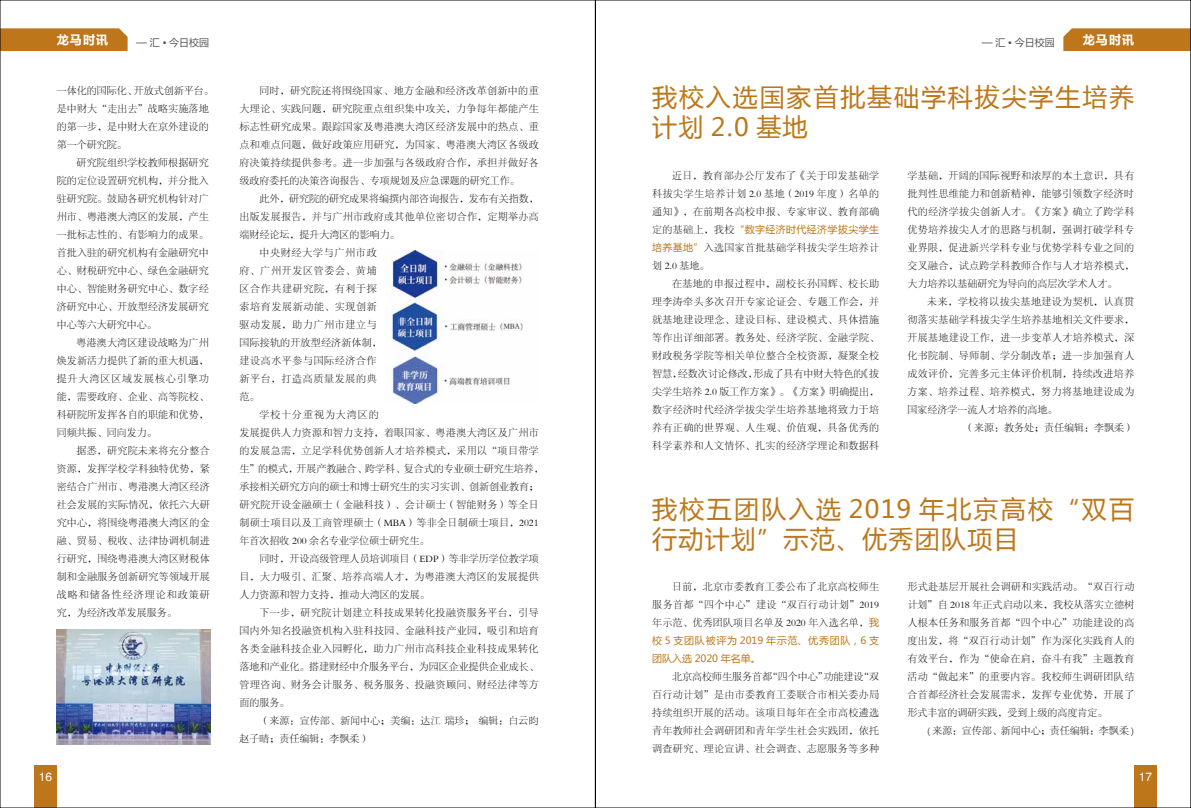
<style>
.page{position:relative;width:1191px;height:808px;background:#fff}
.page>*{position:absolute;margin:0;border:0;box-sizing:border-box;transform-origin:0 0}
.t1{font:25px/30px "Microsoft Ya Hei";letter-spacing:.05em;color:#bd771a}
.t2{font:25px/30px "Microsoft Ya Hei";letter-spacing:.075em;color:#bd771a}
.t3{font:700 12px "Microsoft Ya Hei";letter-spacing:.1em;color:#fff}
.t4{font:12px "FZHTJW GB1 0";color:#fff}
.t5{font:10px/18px "FZSYJW GB1 0";letter-spacing:.035em;color:#000;text-align:justify}
.t6{font:10px "FZSYJW GB1 0";color:#000}
.t7{font:10px/18px "FZSYJW GB1 0";letter-spacing:.015em;color:#000}
.t8{font:10px "FZSYJW GB1 0";letter-spacing:.065em;color:#000}
.t9{font:10px/18px "Microsoft Ya Hei";color:#bd771a}
.t10{font:10px "FZSYJW GB1 0";letter-spacing:.01em;color:#000}
.t11{font:10px "FZSYJW GB1 0";letter-spacing:.07em;color:#000}
.t12{font:10px "Microsoft Ya Hei";letter-spacing:.035em;color:#bd771a}
.t13{font:10px "Microsoft Ya Hei";color:#595757}
.t14{font:10px "FZSYJW GB1 0";letter-spacing:.06em;color:#000}
.t15{font:10px "FZSYJW GB1 0";letter-spacing:.09em;color:#000}
.s1{font-family:"FZSYJW GB1 0";color:#000}
.s2{font-family:"Microsoft Ya Hei";color:#bd771a}
</style>
<div class="page">
<div style="left:1063px;top:28px;width:126px;height:23px;background:#bd771a"></div>
<div style="left:2px;top:28px;width:126px;height:23px;background:#bd771a"></div>
<div style="left:34px;top:765px;width:23px;height:43px;background:#bd771a"></div>
<div style="left:1134px;top:765px;width:23px;height:43px;background:#bd771a"></div>
<img style="left:57px;top:629px;width:154px;height:115px">
<img style="left:386px;top:251px;width:137px;height:153px">
<p class="t3" style="left:57px;top:31px;width:53px">龙马时讯</p>
<p class="t13" style="left:136px;top:35px;width:75px">— 汇 • 今日校园</p>
<p class="t13" style="left:981px;top:35px;width:75px">— 汇 • 今日校园</p>
<p class="t3" style="left:1082px;top:31px;width:53px">龙马时讯</p>
<p class="t7" style="left:57px;top:81px;width:158px">一体化的国际化、开放式创新平台。是中财大“走出去”战略实施落地的第一步，是中财大在京外建设的第一个研究院。</p>
<p class="t5" style="left:57px;top:153px;width:154px;text-indent:20px">研究院组织学校教师根据研究院的定位设置研究机构，并分批入驻研究院。鼓励各研究机构针对广州市、粤港澳大湾区的发展，产生一批标志性的、有影响力的成果。首批入驻的研究机构有金融研究中心、财税研究中心、绿色金融研究中心、智能财务研究中心、数字经济研究中心、开放型经济发展研究中心等六大研究中心。</p>
<p class="t5" style="left:57px;top:333px;width:154px;text-indent:20px">粤港澳大湾区建设战略为广州焕发新活力提供了新的重大机遇，提升大湾区区域发展核心引擎功能，需要政府、企业、高等院校、科研院所发挥各自的职能和优势，同频共振、同向发力。</p>
<p class="t5" style="left:57px;top:441px;width:154px;text-indent:20px">据悉，研究院未来将充分整合资源，发挥学校学科独特优势，紧密结合广州市、粤港澳大湾区经济社会发展的实际情况，依托六大研究中心，将围绕粤港澳大湾区的金融、贸易、税收、法律协调机制进行研究，围绕粤港澳大湾区财税体制和金融服务创新研究等领域开展战略和储备性经济理论和政策研究，为经济改革发展服务。</p>
<p class="t5" style="left:240px;top:81px;width:301px;text-indent:20px">同时，研究院还将围绕国家、地方金融和经济改革创新中的重大理论、实践问题，研究院重点组织集中攻关，力争每年都能产生标志性研究成果。跟踪国家及粤港澳大湾区经济发展中的热点、重点和难点问题，做好政策应用研究，为国家、粤港澳大湾区各级政府决策持续提供参考。进一步加强与各级政府合作，承担并做好各级政府委托的决策咨询报告、专项规划及应急课题的研究工作。</p>
<p class="t6" style="left:259px;top:193px;width:281px">此外，研究院的研究成果将编撰内部咨询报告，发布有关指数，</p>
<p class="t5" style="left:240px;top:207px;width:301px">出版发展报告，并与广州市政府或其他单位密切合作，定期举办高</p>
<p class="t6" style="left:240px;top:229px;width:161px">端财经论坛，提升大湾区的影响力。</p>
<p class="t11" style="left:259px;top:247px;width:119px">中央财经大学与广州市政</p>
<p class="t11" style="left:240px;top:265px;width:138px">府、广州开发区管委会、黄埔</p>
<p class="t8" style="left:240px;top:283px;width:139px">区合作共建研究院，有利于探</p>
<p class="t8" style="left:240px;top:301px;width:139px">索培育发展新动能、实现创新</p>
<p class="t8" style="left:240px;top:319px;width:139px">驱动发展，助力广州市建立与</p>
<p class="t7" style="left:240px;top:333px;width:144px">国际接轨的开放型经济新体制，</p>
<p class="t14" style="left:240px;top:355px;width:138px">建设高水平参与国际经济合作</p>
<p class="t8" style="left:240px;top:373px;width:139px">新平台，打造高质量发展的典</p>
<p class="t5" style="left:240px;top:387px;width:21px">范。</p>
<p class="t15" style="left:259px;top:409px;width:121px">学校十分重视为大湾区的</p>
<p class="t5" style="left:240px;top:423px;width:301px">发展提供人力资源和智力支持，着眼国家、粤港澳大湾区及广州市</p>
<p class="t5" style="left:240px;top:441px;width:300px">的发展急需，立足学科优势创新人才培养模式，采用以“项目带学</p>
<p class="t6" style="left:240px;top:463px;width:305px">生”的模式，开展产教融合、跨学科、复合式的专业硕士研究生培养，</p>
<p class="t6" style="left:240px;top:481px;width:300px">承接相关研究方向的硕士和博士研究生的实习实训、创新创业教育；</p>
<p class="t5" style="left:240px;top:495px;width:301px">研究院开设金融硕士（金融科技）、会计硕士（智能财务）等全日</p>
<p class="t5" style="left:240px;top:513px;width:300px">制硕士项目以及工商管理硕士（MBA）等非全日制硕士项目，2021</p>
<p class="t6" style="left:240px;top:535px;width:191px">年首次招收 200 余名专业学位硕士研究生。</p>
<p class="t6" style="left:259px;top:553px;width:281px">同时，开设高级管理人员培训项目（EDP）等非学历学位教学项</p>
<p class="t5" style="left:240px;top:567px;width:301px">目，大力吸引、汇聚、培养高端人才，为粤港澳大湾区的发展提供</p>
<p class="t6" style="left:240px;top:589px;width:191px">人力资源和智力支持，推动大湾区的发展。</p>
<p class="t5" style="left:259px;top:603px;width:281px">下一步，研究院计划建立科技成果转化投融资服务平台，引导</p>
<p class="t5" style="left:240px;top:621px;width:301px">国内外知名投融资机构入驻科技园、金融科技产业园，吸引和培育</p>
<p class="t5" style="left:240px;top:639px;width:300px">各类金融科技企业入园孵化，助力广州市高科技企业科技成果转化</p>
<p class="t6" style="left:240px;top:661px;width:300px">落地和产业化。搭建财经中介服务平台，为园区企业提供企业成长、</p>
<p class="t5" style="left:240px;top:675px;width:301px">管理咨询、财务会计服务、税务服务、投融资顾问、财经法律等方</p>
<p class="t5" style="left:240px;top:693px;width:51px">面的服务。</p>
<p class="t10" style="left:259px;top:715px;width:281px">（来源：宣传部、新闻中心；美编：达江 瑞珍； 编辑：白云昀</p>
<p class="t6" style="left:240px;top:733px;width:131px">赵子晴；责任编辑：李飘柔）</p>
<h1 class="t2" style="left:652px;top:82px;width:483px">我校入选国家首批基础学科拔尖学生培养计划 2.0 基地</h1>
<p class="t5" style="left:907px;top:166px;width:228px">学基础，开阔的国际视野和浓厚的本土意识，具有批判性思维能力和创新精神，能够引领数字经济时代的经济学拔尖创新人才。《方案》确立了跨学科优势培养拔尖人才的思路与机制，强调打破学科专业界限，促进新兴学科专业与优势学科专业之间的交叉融合，试点跨学科教师合作与人才培养模式，大力培养以基础研究为导向的高层次学术人才。</p>
<p class="t5" style="left:927px;top:292px;width:208px">未来，学校将以拔尖基地建设为契机，认真贯</p>
<p class="t5" style="left:907px;top:310px;width:228px">彻落实基础学科拔尖学生培养基地相关文件要求，</p>
<p class="t5" style="left:907px;top:328px;width:228px">开展基地建设工作，进一步变革人才培养模式，深</p>
<p class="t5" style="left:907px;top:346px;width:228px">化书院制、导师制、学分制改革；进一步加强育人</p>
<p class="t5" style="left:907px;top:364px;width:228px">成效评价，完善多元主体评价机制，持续改进培养</p>
<p class="t5" style="left:907px;top:382px;width:228px">方案、培养过程、培养模式，努力将基地建设成为</p>
<p class="t6" style="left:907px;top:404px;width:152px">国家经济学一流人才培养的高地。</p>
<p class="t6" style="left:964px;top:422px;width:172px">（来源：教务处；责任编辑：李飘柔）</p>
<p class="t5" style="left:652px;top:166px;width:228px;text-indent:20px">近日，教育部办公厅发布了《关于印发基础学科拔尖学生培养计划 2.0 基地（2019 年度）名单的通知》，在前期各高校申报、专家审议、教育部确</p>
<p class="t12" style="left:652px;top:222px;width:228px"><span class="s1">定的基础上，我校</span>“数字经济时代经济学拔尖学生</p>
<p class="t5" style="left:652px;top:238px;width:228px"><span class="s2">培养基地”</span>入选国家首批基础学科拔尖学生培养计划 2.0 基地。</p>
<p class="t5" style="left:652px;top:274px;width:228px;text-indent:20px">在基地的申报过程中，副校长孙国辉、校长助理李涛牵头多次召开专家论证会、专题工作会，并就基地建设理念、建设目标、建设模式、具体措施等作出详细部署。教务处、经济学院、金融学院、财政税务学院等相关单位整合全校资源，凝聚全校智慧，经数次讨论修改，形成了具有中财大特色的《拔尖学生培养 2.0 版工作方案》。《方案》明确提出，数字经济时代经济学拔尖学生培养基地将致力于培养有正确的世界观、人生观、价值观，具备优秀的科学素养和人文情怀、扎实的经济学理论和数据科</p>
<h1 class="t1" style="left:652px;top:493px;width:483px">我校五团队入选 2019 年北京高校“双百行动计划”示范、优秀团队项目</h1>
<p class="t5" style="left:652px;top:578px;width:228px;text-indent:20px">日前，北京市委教育工委公布了北京高校师生服务首都“四个中心”建设“双百行动计划”2019年示范、优秀团队项目名单及 2020 年入选名单，<span class="s2">我</span></p>
<p class="t9" style="left:652px;top:631px;width:228px">校 5 支团队被评为 2019 年示范、优秀团队，6 支团队入选 2020 年名单。</p>
<p class="t5" style="left:652px;top:668px;width:228px;text-indent:20px">北京高校师生服务首都“四个中心”功能建设“双百行动计划”是由市委教育工委联合市相关委办局持续组织开展的活动。该项目每年在全市高校遴选青年教师社会调研团和青年学生社会实践团，依托调查研究、理论宣讲、社会调查、志愿服务等多种</p>
<p class="t5" style="left:907px;top:578px;width:228px">形式赴基层开展社会调研和实践活动。“双百行动计划”自 2018 年正式启动以来，我校从落实立德树人根本任务和服务首都“四个中心”功能建设的高度出发，将“双百行动计划”作为深化实践育人的有效平台，作为“使命在肩，奋斗有我”主题教育活动“做起来”的重要内容。我校师生调研团队结合首都经济社会发展需求，发挥专业优势，开展了形式丰富的调研实践，受到上级的高度肯定。</p>
<p class="t6" style="left:927px;top:725px;width:208px">( 来源：宣传部、新闻中心；责任编辑：李飘柔 )</p>
<p class="t4" style="left:39px;top:771px;width:15px">16</p>
<p class="t4" style="left:1139px;top:771px;width:15px">17</p>
</div>
